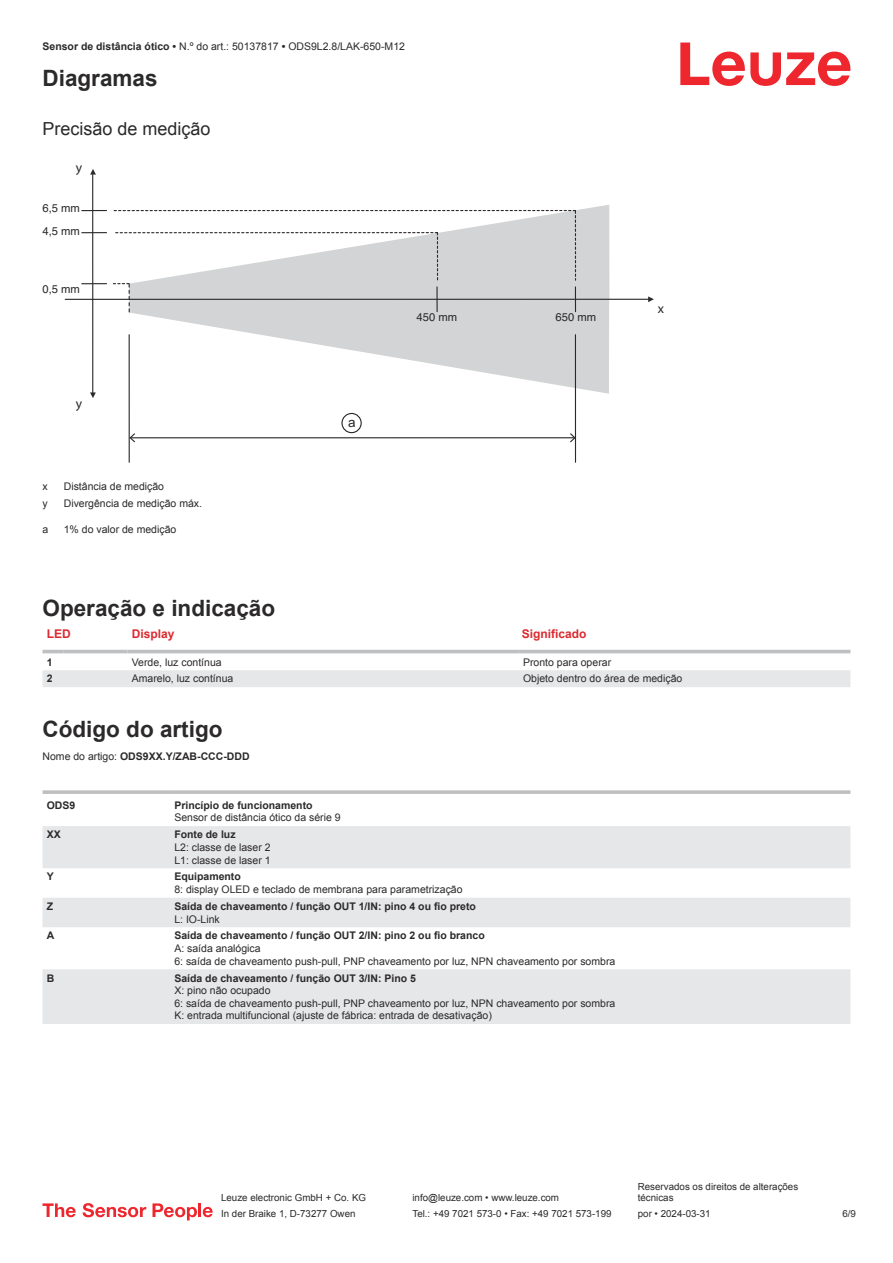
<style>
.page{position:relative;width:893px;height:1263px;background:#fff}
.page>*{position:absolute;margin:0;border:0;box-sizing:border-box;transform-origin:0 0}
.t1{font:700 22.5px "Arial";color:#2b292a}
.t2{font:18px "Arial";color:#2b292a}
.t3{font:13.5px "Myriad Pro";color:#2b292a}
.t4{font:13.5px "Arial";color:#242728}
.t5{font:700 12px "Arial";color:#db2a30}
.t6{font:11.25px/23.1px "Helvetica";color:#2b292a}
.t7{font:10.5px/12.6px "Arial";color:#2b292a}
.t8{font:700 10.5px "Arial";color:#2b292a}
.t9{font:9.75px/11.7px "Arial";color:#2b292a}
.s1{font-weight:700}
.s2{font-weight:400}
</style>
<div class="page">
<svg style="left:680px;top:43px;width:170px;height:43px"></svg>
<svg style="left:43px;top:649px;width:807px;height:38px"></svg>
<hr style="left:43px;top:650px;width:21px;height:3px;background:#bdbfc1">
<hr style="left:64px;top:650px;width:64px;height:3px;background:#bdbfc1">
<hr style="left:128px;top:650px;width:391px;height:3px;background:#bdbfc1">
<hr style="left:519px;top:650px;width:331px;height:3px;background:#bdbfc1">
<svg style="left:43px;top:826px;width:807px;height:198px;fill:#e6e7e9"></svg>
<svg style="left:43px;top:790px;width:127px;height:4px"></svg>
<svg style="left:170px;top:790px;width:680px;height:4px;background:#c3c5c7"></svg>
<svg style="left:43px;top:1203px;width:33px;height:14px"></svg>
<svg style="left:83px;top:1203px;width:63px;height:14px"></svg>
<svg style="left:153px;top:1203px;width:44px;height:17px"></svg>
<hr style="left:198px;top:1203px;width:3px;height:14px;background:#ed272d">
<svg style="left:203px;top:1207px;width:10px;height:10px"></svg>
<div style="left:576px;top:205px;width:33px;height:94px;background:#d2d4d5"></div>
<svg style="left:129px;top:300px;width:480px;height:94px"></svg>
<hr style="left:92px;top:175px;width:1px;height:218px;background:#2b292a">
<svg style="left:90px;top:392px;width:6px;height:6px"></svg>
<svg style="left:90px;top:169px;width:6px;height:6px"></svg>
<hr style="left:65px;top:299px;width:587px;height:1px;background:#2b292a">
<svg style="left:648px;top:296px;width:6px;height:6px"></svg>
<svg style="left:82px;top:232px;width:25px;height:1px"></svg>
<svg style="left:82px;top:210px;width:25px;height:1px"></svg>
<svg style="left:82px;top:283px;width:25px;height:1px"></svg>
<svg style="left:113px;top:210px;width:463px;height:104px"></svg>
<hr style="left:575px;top:335px;width:1px;height:127px;background:#2b292a">
<hr style="left:129px;top:335px;width:1px;height:127px;background:#2b292a">
<hr style="left:131px;top:437px;width:443px;height:1px;background:#2b292a">
<svg style="left:570px;top:433px;width:5px;height:9px"></svg>
<svg style="left:129px;top:433px;width:6px;height:9px"></svg>
<div style="left:341px;top:413px;width:21px;height:20px;border:1px solid #232728;border-radius:50%"></div>
<p class="t7" style="left:43px;top:41px;width:364px"><span class="s1">Sensor de distância ótico •</span> N.º do art.: 50137817 <span class="s1">•</span> ODS9L2.8/LAK-650-M12</p>
<h1 class="t1" style="left:43px;top:70px;width:117px">Diagramas</h1>
<h2 class="t2" style="left:43px;top:122px;width:170px">Precisão de medição</h2>
<p class="t3" style="left:76px;top:162px;width:8px">y</p>
<p class="t6" style="left:43px;top:197px;width:39px">6,5 mm<br>4,5 mm</p>
<p class="t6" style="left:43px;top:278px;width:39px">0,5 mm</p>
<p class="t3" style="left:76px;top:399px;width:8px">y</p>
<p class="t7" style="left:43px;top:481px;width:7px">x</p>
<p class="t7" style="left:64px;top:481px;width:102px">Distância de medição</p>
<p class="t7" style="left:43px;top:498px;width:7px">y</p>
<p class="t7" style="left:64px;top:498px;width:140px">Divergência de medição máx.</p>
<p class="t7" style="left:43px;top:524px;width:7px">a</p>
<p class="t7" style="left:64px;top:524px;width:114px">1% do valor de medição</p>
<p class="t4" style="left:348px;top:417px;width:9px">a</p>
<p class="t6" style="left:417px;top:306px;width:42px">450 mm</p>
<p class="t6" style="left:555px;top:306px;width:42px">650 mm</p>
<p class="t3" style="left:658px;top:303px;width:8px">x</p>
<h1 class="t1" style="left:43px;top:599px;width:234px">Operação e indicação</h1>
<p class="t5" style="left:47px;top:629px;width:25px">LED</p>
<p class="t5" style="left:132px;top:629px;width:44px">Display</p>
<p class="t5" style="left:522px;top:629px;width:66px">Significado</p>
<p class="t8" style="left:47px;top:658px;width:7px">1</p>
<p class="t7" style="left:132px;top:656px;width:91px">Verde, luz contínua</p>
<p class="t7" style="left:523px;top:656px;width:90px">Pronto para operar</p>
<p class="t8" style="left:47px;top:675px;width:7px">2</p>
<p class="t7" style="left:132px;top:673px;width:103px">Amarelo, luz contínua</p>
<p class="t7" style="left:523px;top:673px;width:161px">Objeto dentro do área de medição</p>
<h1 class="t1" style="left:43px;top:721px;width:182px">Código do artigo</h1>
<p class="t8" style="left:43px;top:752px;width:209px"><span class="s2">Nome do artigo:</span> ODS9XX.Y/ZAB-CCC-DDD</p>
<p class="t8" style="left:47px;top:801px;width:30px">ODS9</p>
<p class="t8" style="left:174px;top:801px;width:140px">Princípio de funcionamento</p>
<p class="t7" style="left:174px;top:812px;width:168px">Sensor de distância ótico da série 9</p>
<p class="t8" style="left:47px;top:831px;width:16px">XX</p>
<p class="t8" style="left:174px;top:831px;width:63px">Fonte de luz</p>
<p class="t7" style="left:174px;top:842px;width:98px">L2: classe de laser 2<br>L1: classe de laser 1</p>
<p class="t8" style="left:47px;top:873px;width:9px">Y</p>
<p class="t8" style="left:174px;top:873px;width:68px">Equipamento</p>
<p class="t7" style="left:174px;top:884px;width:290px">8: display OLED e teclado de membrana para parametrização</p>
<p class="t8" style="left:47px;top:902px;width:8px">Z</p>
<p class="t8" style="left:174px;top:902px;width:303px">Saída de chaveamento / função OUT 1/IN: pino 4 ou fio preto</p>
<p class="t7" style="left:174px;top:913px;width:47px">L: IO-Link</p>
<p class="t8" style="left:47px;top:932px;width:9px">A</p>
<p class="t8" style="left:174px;top:932px;width:312px">Saída de chaveamento / função OUT 2/IN: pino 2 ou fio branco</p>
<p class="t7" style="left:174px;top:943px;width:443px">A: saída analógica<br>6: saída de chaveamento push-pull, PNP chaveamento por luz, NPN chaveamento por sombra</p>
<p class="t8" style="left:47px;top:974px;width:9px">B</p>
<p class="t8" style="left:174px;top:974px;width:243px">Saída de chaveamento / função OUT 3/IN: Pino 5</p>
<p class="t7" style="left:174px;top:985px;width:443px">X: pino não ocupado<br>6: saída de chaveamento push-pull, PNP chaveamento por luz, NPN chaveamento por sombra<br>K: entrada multifuncional (ajuste de fábrica: entrada de desativação)</p>
<p class="t9" style="left:221px;top:1193px;width:146px">Leuze electronic GmbH + Co. KG</p>
<p class="t9" style="left:412px;top:1193px;width:148px">info@leuze.com • www.leuze.com</p>
<p class="t9" style="left:638px;top:1181px;width:162px">Reservados os direitos de alterações técnicas</p>
<p class="t9" style="left:221px;top:1209px;width:136px">In der Braike 1, D-73277 Owen</p>
<p class="t9" style="left:412px;top:1209px;width:201px">Tel.: +49 7021 573-0 • Fax: +49 7021 573-199</p>
<p class="t9" style="left:638px;top:1209px;width:74px">por • 2024-03-31</p>
<p class="t9" style="left:842px;top:1209px;width:15px">6 /9</p>
</div>
